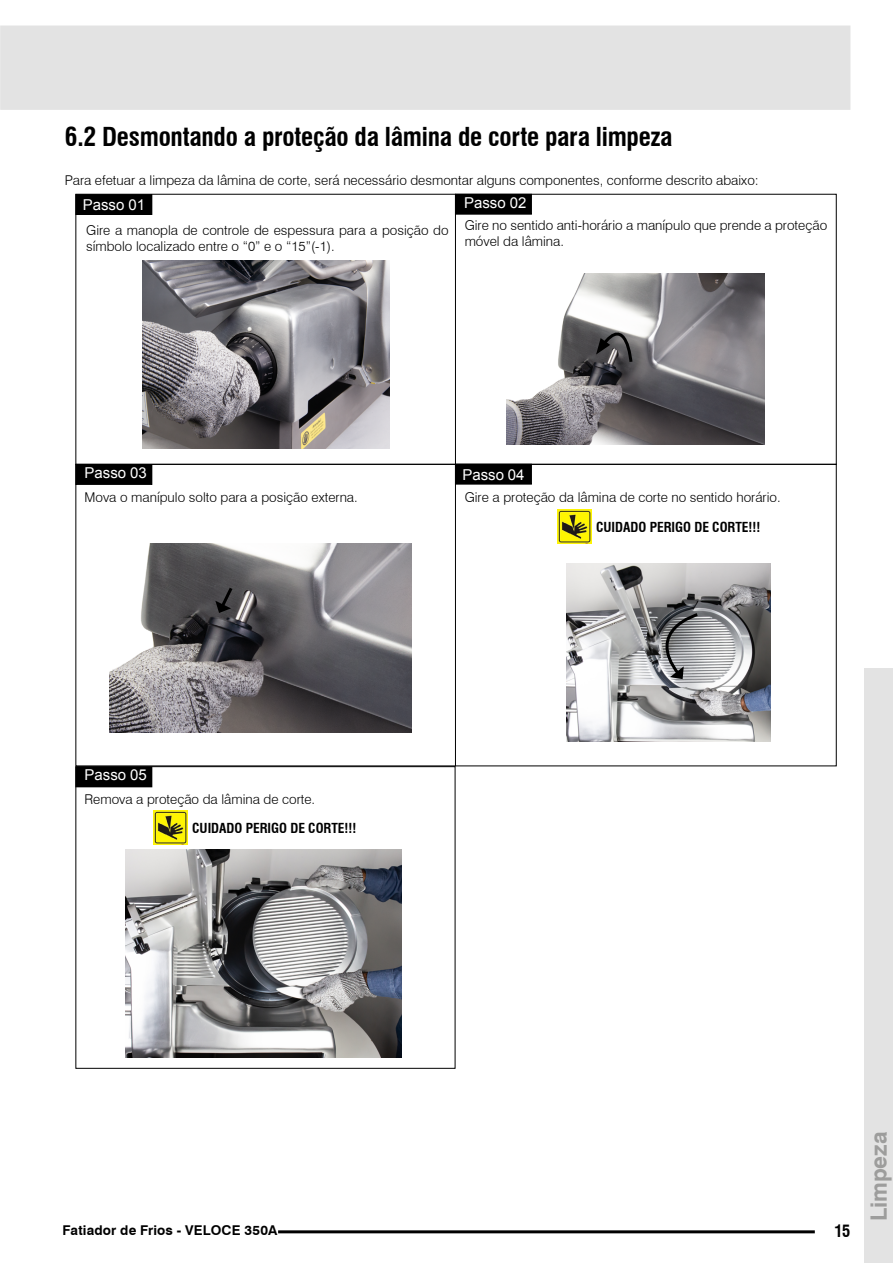
<style>
.page{position:relative;width:893px;height:1263px;background:#fff}
.page>*{position:absolute;margin:0;border:0;box-sizing:border-box;transform-origin:0 0}
.t1{font:700 condensed 25.5px "Swiss 721 BT";letter-spacing:-.01em;color:#000}
.t2{font:700 22.5px "Swiss 721 BT";color:#9d9d9c}
.t3{font:700 condensed 16.5px "Swiss 721 BT";color:#000}
.t4{font:15px "Arial";color:#fff}
.t5{font:300 13.5px/15.8px "Swiss 721 BT";color:#000}
.t6{font:700 condensed 13.5px "Swiss 721 BT";color:#000}
.t7{font:700 13.5px "Swiss 721 BT";letter-spacing:.01em;color:#000}
</style>
<div class="page">
<div style="left:0;top:26px;width:850px;height:84px;background:#e3e3e3"></div>
<hr style="left:278px;top:1230px;width:537px;height:3px;background:#000">
<div style="left:864px;top:668px;width:29px;height:595px;background:#e3e3e3"></div>
<hr style="left:455px;top:194px;width:1px;height:572px;background:#000">
<div style="left:76px;top:195px;width:76px;height:19px;background:#000"></div>
<div style="left:75px;top:194px;width:77px;height:21px;border:1px solid #000"></div>
<div style="left:455px;top:194px;width:76px;height:20px;background:#000"></div>
<div style="left:455px;top:194px;width:77px;height:21px;border:1px solid #000"></div>
<div style="left:76px;top:464px;width:76px;height:20px;background:#000"></div>
<div style="left:75px;top:464px;width:77px;height:21px;border:1px solid #000"></div>
<div style="left:455px;top:464px;width:76px;height:20px;background:#000"></div>
<img style="left:558px;top:510px;width:34px;height:34px">
<img style="left:507px;top:273px;width:258px;height:171px">
<img style="left:109px;top:544px;width:302px;height:188px">
<svg style="left:596px;top:312px;width:38px;height:53px"></svg>
<svg style="left:215px;top:584px;width:20px;height:29px"></svg>
<img style="left:567px;top:563px;width:204px;height:179px">
<svg style="left:644px;top:612px;width:56px;height:67px;background:#838487"></svg>
<div style="left:76px;top:767px;width:76px;height:20px;background:#000"></div>
<div style="left:75px;top:766px;width:380px;height:303px;border:1px solid #000"></div>
<img style="left:154px;top:810px;width:34px;height:34px">
<img style="left:125px;top:849px;width:276px;height:208px">
<img style="left:142px;top:260px;width:248px;height:189px">
<h1 class="t1" style="left:65px;top:122px;width:609px">6.2 Desmontando a proteção da lâmina de corte para limpeza</h1>
<p class="t5" style="left:65px;top:172px;width:695px">Para efetuar a limpeza da lâmina de corte, será necessário desmontar alguns componentes, conforme descrito abaixo:</p>
<p class="t4" style="left:83px;top:195px;width:64px">Passo 01</p>
<p class="t4" style="left:464px;top:193px;width:64px">Passo 02</p>
<p class="t5" style="left:86px;top:222px;width:364px">Gire a manopla de controle de espessura para a posição do símbolo localizado entre o “0” e o “15”(-1).</p>
<p class="t5" style="left:465px;top:218px;width:364px">Gire no sentido anti-horário a manípulo que prende a proteção móvel da lâmina.</p>
<p class="t4" style="left:85px;top:463px;width:64px">Passo 03</p>
<p class="t4" style="left:462px;top:465px;width:64px">Passo 04</p>
<p class="t5" style="left:85px;top:489px;width:275px">Mova o manípulo solto para a posição externa.</p>
<p class="t5" style="left:465px;top:489px;width:317px">Gire a proteção da lâmina de corte no sentido horário.</p>
<p class="t4" style="left:85px;top:765px;width:64px">Passo 05</p>
<p class="t5" style="left:85px;top:791px;width:232px">Remova a proteção da lâmina de corte.</p>
<p class="t6" style="left:192px;top:820px;width:166px">CUIDADO PERIGO DE CORTE!!!</p>
<p class="t6" style="left:596px;top:519px;width:166px">CUIDADO PERIGO DE CORTE!!!</p>
<p class="t7" style="left:63px;top:1221px;width:216px">Fatiador de Frios - VELOCE 350A</p>
<p class="t3" style="left:835px;top:1221px;width:17px">15</p>
<h2 class="t2" style="left:863px;top:1221px;width:91px;rotate:-90deg">Limpeza</h2>
</div>
